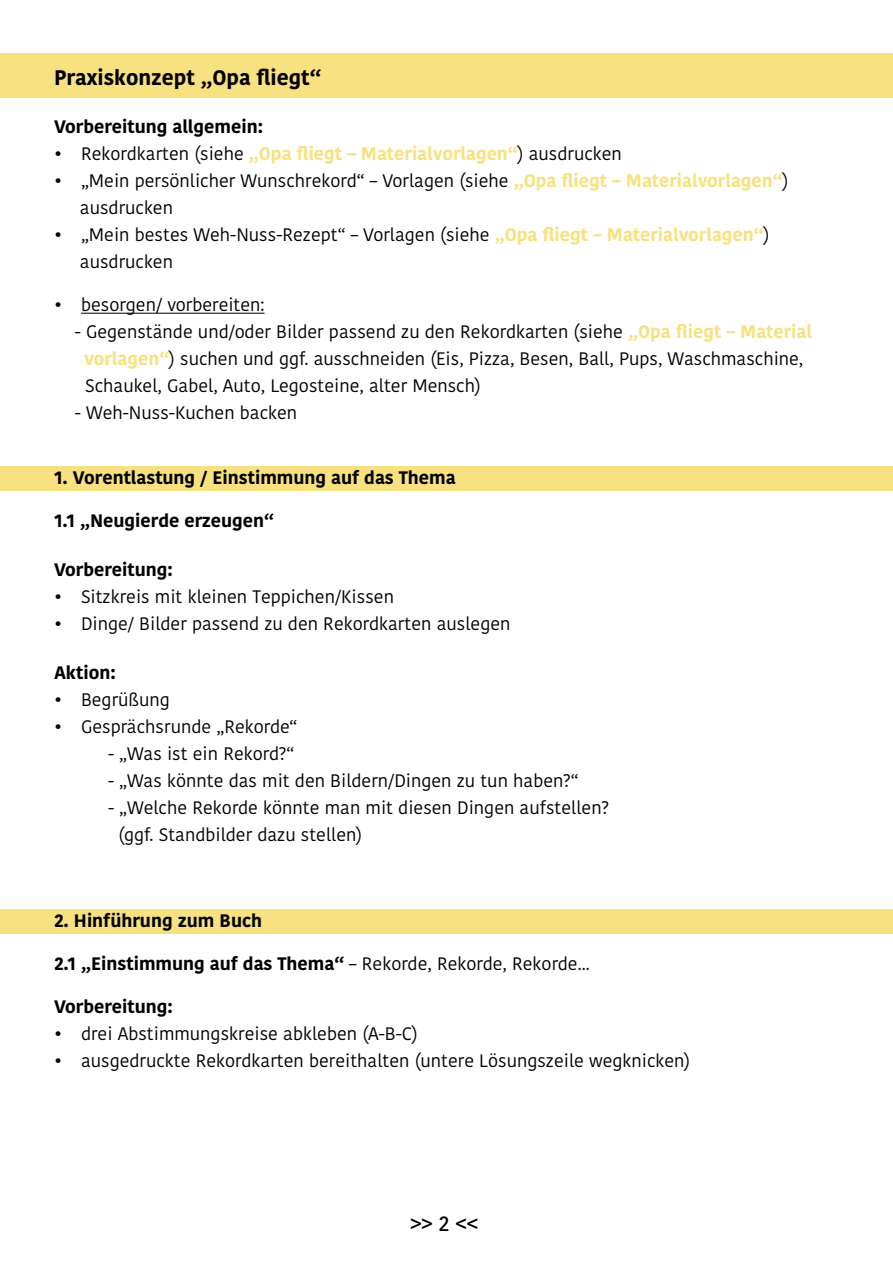
<style>
.page{position:relative;width:893px;height:1263px;background:#fff}
.page>*{position:absolute;margin:0;border:0;box-sizing:border-box;transform-origin:0 0}
.t1{font:700 21px "Kohinoor Devanagari";color:#000}
.t2{font:500 21px "Kohinoor Devanagari";color:#000}
.t3{font:18px/27px "Kohinoor Devanagari";color:#000}
.t4{font:700 18px "Kohinoor Devanagari";color:#000}
.s1{font-weight:700;color:#f8e181}
.s2{font-weight:400}
</style>
<div class="page">
<div style="left:0;top:53px;width:893px;height:45px;background:#f8e181"></div>
<div style="left:0;top:466px;width:893px;height:24px;background:#f8e181"></div>
<div style="left:0;top:909px;width:893px;height:25px;background:#f8e181"></div>
<hr style="left:81px;top:313px;width:184px;height:1px;background:#000">
<p class="t1" style="left:54px;top:58px;width:269px">Praxiskonzept „Opa fliegt“</p>
<p class="t4" style="left:54px;top:111px;width:211px">Vorbereitung allgemein:</p>
<p class="t3" style="left:54px;top:140px;width:569px">• Rekordkarten (siehe <span class="s1">„Opa fliegt – Materialvorlagen“</span>) ausdrucken</p>
<p class="t3" style="left:80px;top:167px;width:710px;text-indent:-26px">• „Mein persönlicher Wunschrekord“ – Vorlagen (siehe <span class="s1">„Opa fliegt – Materialvorlagen“</span>) ausdrucken</p>
<p class="t3" style="left:80px;top:221px;width:691px;text-indent:-26px">• „Mein bestes Weh-Nuss-Rezept“ – Vorlagen (siehe <span class="s1">„Opa fliegt – Materialvorlagen“</span>) ausdrucken</p>
<p class="t3" style="left:54px;top:292px;width:212px">• besorgen/ vorbereiten:</p>
<p class="t3" style="left:84px;top:319px;width:729px;text-indent:-10px">- Gegenstände und/oder Bilder passend zu den Rekordkarten (siehe <span class="s1">„Opa fliegt – Material vorlagen“</span>) suchen und ggf. ausschneiden (Eis, Pizza, Besen, Ball, Pups, Waschmaschine,<br>Schaukel, Gabel, Auto, Legosteine, alter Mensch)</p>
<p class="t3" style="left:75px;top:400px;width:224px">- Weh-Nuss-Kuchen backen</p>
<p class="t4" style="left:54px;top:462px;width:403px">1. Vorentlastung / Einstimmung auf das Thema</p>
<p class="t4" style="left:54px;top:505px;width:221px">1.1 „Neugierde erzeugen“</p>
<p class="t4" style="left:54px;top:554px;width:120px">Vorbereitung:</p>
<p class="t3" style="left:54px;top:583px;width:341px">• Sitzkreis mit kleinen Teppichen/Kissen</p>
<p class="t3" style="left:54px;top:610px;width:458px">• Dinge/ Bilder passend zu den Rekordkarten auslegen</p>
<p class="t4" style="left:54px;top:656px;width:63px">Aktion:</p>
<p class="t3" style="left:54px;top:686px;width:117px">• Begrüßung</p>
<p class="t3" style="left:54px;top:713px;width:245px">• Gesprächsrunde „Rekorde“</p>
<p class="t3" style="left:108px;top:740px;width:188px">- „Was ist ein Rekord?“</p>
<p class="t3" style="left:108px;top:767px;width:472px">- „Was könnte das mit den Bildern/Dingen zu tun haben?“</p>
<p class="t3" style="left:118px;top:794px;width:492px;text-indent:-10px">- „Welche Rekorde könnte man mit diesen Dingen aufstellen? (ggf. Standbilder dazu stellen)</p>
<p class="t4" style="left:54px;top:905px;width:210px">2. Hinführung zum Buch</p>
<p class="t4" style="left:54px;top:948px;width:537px">2.1 „Einstimmung auf das Thema“ <span class="s2">– Rekorde, Rekorde, Rekorde...</span></p>
<p class="t4" style="left:54px;top:991px;width:120px">Vorbereitung:</p>
<p class="t3" style="left:54px;top:1021px;width:365px">• drei Abstimmungskreise abkleben (A-B-C)</p>
<p class="t3" style="left:54px;top:1048px;width:638px">• ausgedruckte Rekordkarten bereithalten (untere Lösungszeile wegknicken)</p>
<p class="t2" style="left:410px;top:1211px;width:69px">&gt;&gt; 2 &lt;&lt;</p>
</div>
